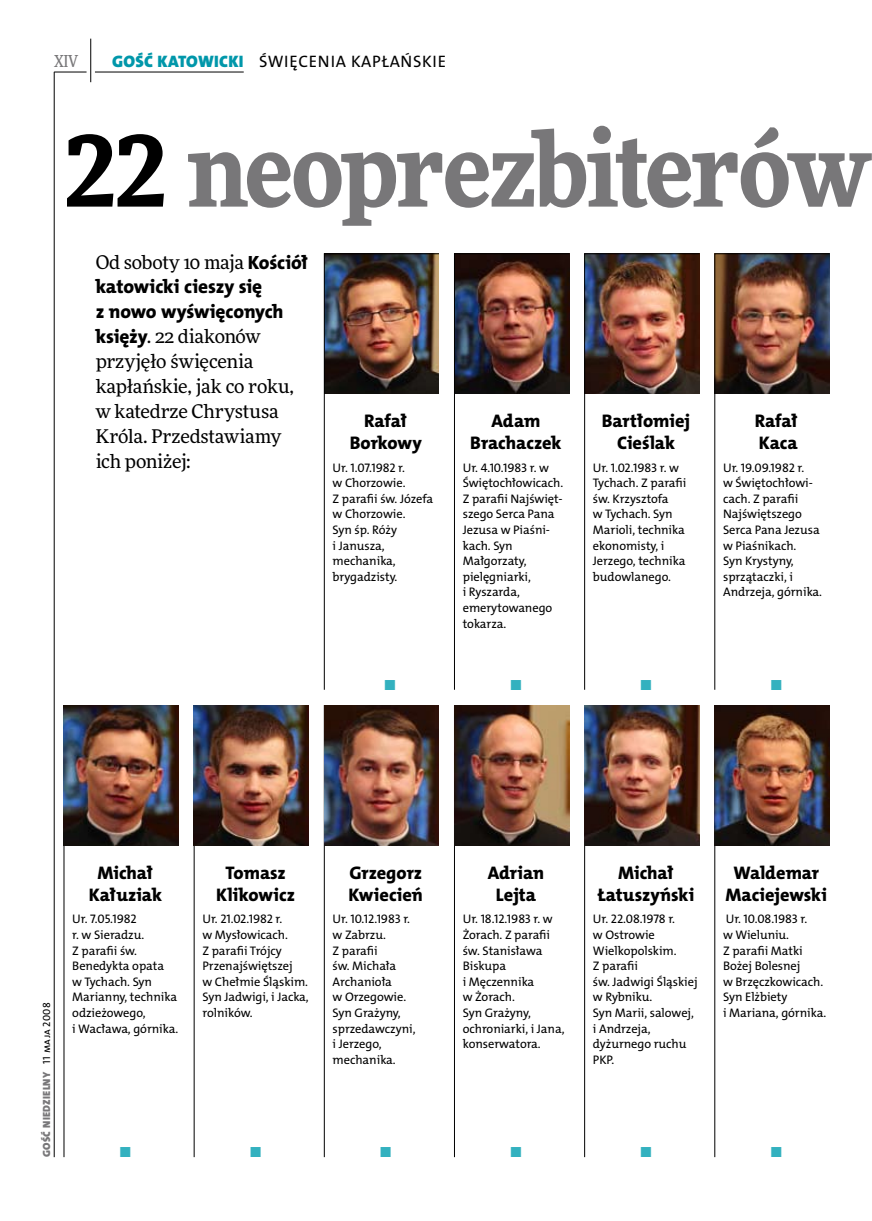
<style>
.page{position:relative;width:872px;height:1221px;background:#fff}
.page>*{position:absolute;margin:0;border:0;box-sizing:border-box;transform-origin:0 0}
.t1{font:900 103.5px "Freeday Narrow";letter-spacing:-.025em;color:#787779}
.t2{font:19.35px/24.9px "The Mix HP8 Ex Bld";letter-spacing:-.01em;color:#000}
.t3{font:18.9px/24.9px "Freeday News";letter-spacing:-.01em;color:#000}
.t4{font:18.3px/21.6px "The Mix HP8 Ex Bld";color:#000;text-align:center}
.t5{font:16.65px "The Mix HP5 Plain";letter-spacing:.08em;color:#000}
.t6{font:16.65px "The Mix HP9 Blk";letter-spacing:.02em;color:#0097aa}
.t7{font:500 16.5px "Freeday Narrow";color:#787779;scale:.9 1}
.t8{font:13.8px "Freeday Narrow News";color:#33b1bf}
.t9{font:12.45px/15.6px "The Mix HP5 Plain";letter-spacing:-.005em;color:#000}
.t10{font:10.5px "The Mix HP9 Blk";letter-spacing:.025em;color:#787779}
.s1{color:#000}
.s2{font-family:"The Mix HP8 Ex Bld";font-size:19.35px}
.s3{font-family:"The Mix HP5 Plain";color:#000}
</style>
<div class="page">
<hr style="left:54px;top:72px;width:1px;height:1085px;background:#000">
<hr style="left:90px;top:39px;width:1px;height:43px;background:#000">
<hr style="left:54px;top:72px;width:33px;height:1px;background:#000">
<hr style="left:95px;top:72px;width:149px;height:1px;background:#000">
<img style="left:324px;top:253px;width:115px;height:437px">
<svg style="left:64px;top:845px;width:115px;height:312px"></svg>
<svg style="left:194px;top:845px;width:115px;height:312px"></svg>
<svg style="left:324px;top:845px;width:115px;height:312px"></svg>
<svg style="left:454px;top:705px;width:115px;height:452px"></svg>
<svg style="left:584px;top:845px;width:115px;height:312px"></svg>
<svg style="left:714px;top:705px;width:116px;height:452px"></svg>
<img style="left:454px;top:253px;width:115px;height:437px">
<img style="left:584px;top:253px;width:115px;height:437px">
<img style="left:714px;top:253px;width:116px;height:437px">
<img style="left:64px;top:705px;width:115px;height:140px">
<img style="left:194px;top:705px;width:115px;height:140px">
<img style="left:324px;top:705px;width:115px;height:140px">
<img style="left:455px;top:705px;width:114px;height:140px">
<img style="left:584px;top:705px;width:115px;height:140px">
<img style="left:714px;top:705px;width:115px;height:140px">
<h3 class="t7" style="left:54px;top:50px;width:28px">XIV</h3>
<h3 class="t6" style="left:112px;top:50px;width:133px">GOŚĆ KATOWICKI</h3>
<h3 class="t5" style="left:259px;top:50px;width:188px">Święcenia kapłańskie</h3>
<h1 class="t1" style="left:64px;top:102px;width:808px"><span class="s1">22</span> neoprezbiterów</h1>
<h3 class="t3" style="left:96px;top:249px;width:214px">Od soboty 10 maja <span class="s2">Kościół</span></h3>
<h2 class="t2" style="left:96px;top:274px;width:190px">katowicki cieszy się<br>z nowo wyświęconych</h2>
<h3 class="t3" style="left:96px;top:324px;width:200px"><span class="s2">księży</span>. 22 diakonów przyjęło święcenia kapłańskie, jak co roku, w katedrze Chrystusa<br>Króla. Przedstawiamy ich poniżej:</h3>
<h3 class="t4" style="left:350px;top:410px;width:74px">Rafał<br>Borkowy</h3>
<p class="t9" style="left:333px;top:460px;width:102px">Ur. 1.07.1982 r.<br>w Chorzowie.<br>Z parafii św. Józefa w Chorzowie.<br>Syn śp. Róży<br>i Janusza, mechanika, brygadzisty.</p>
<h3 class="t4" style="left:754px;top:410px;width:45px;text-align:left">Rafał<br>Kaca</h3>
<p class="t9" style="left:723px;top:460px;width:100px">Ur. 19.09.1982 r.<br>w Świętochłowi&shy;cach. Z parafii<br>Najświętszego<br>Serca Pana Jezusa w Piaśnikach.<br>Syn Krystyny, sprzątaczki, i<br>Andrzeja, górnika.</p>
<h3 class="t4" style="left:602px;top:410px;width:90px">Bartłomiej<br>Cieślak</h3>
<p class="t9" style="left:593px;top:460px;width:95px">Ur. 1.02.1983 r. w<br>Tychach. Z parafii św. Krzysztofa<br>w Tychach. Syn<br>Marioli, technika ekonomisty, i<br>Jerzego, technika budowlanego.</p>
<h3 class="t4" style="left:470px;top:410px;width:93px">Adam<br>Brachaczek</h3>
<p class="t9" style="left:463px;top:460px;width:102px">U r. 4.10.1983 r. w<br>Świętochłowicach.<br>Z parafii Najświęt&shy;szego Serca Pana<br>Jezusa w Piaśni&shy;kach. Syn<br>Małgorzaty, pielęgniarki,<br>i Ryszarda, emerytowanego tokarza.</p>
<p class="t8" style="left:384px;top:676px;width:13px">•</p>
<p class="t8" style="left:510px;top:676px;width:13px">•</p>
<p class="t8" style="left:640px;top:676px;width:13px">•</p>
<p class="t8" style="left:770px;top:676px;width:13px">•</p>
<p class="t10" style="left:40px;top:1156px;width:156px;rotate:-90deg">GOŚĆ NIEDZIELNY <span class="s3">11 maja 2008</span></p>
<h3 class="t4" style="left:89px;top:862px;width:75px">Michał<br>Kałuziak</h3>
<p class="t9" style="left:72px;top:911px;width:107px">Ur. 7.05.1982<br>r. w Sieradzu.<br>Z parafii św.<br>Benedykta opata<br>w Tychach. Syn<br>Marianny, technika odzieżowego,<br>i Wacława, górnika.</p>
<p class="t8" style="left:120px;top:1143px;width:13px">•</p>
<h3 class="t4" style="left:216px;top:862px;width:80px">Tomasz<br>Klikowicz</h3>
<p class="t9" style="left:202px;top:911px;width:108px">Ur. 21.02.1982 r.<br>w Mysłowicach.<br>Z parafii Trójcy<br>Przenajświętszej<br>w Chełmie Śląskim.<br>Syn Jadwigi, i Jacka, rolników.</p>
<h3 class="t4" style="left:348px;top:862px;width:76px;text-align:left">Grzegorz<br>Kwiecień</h3>
<p class="t9" style="left:333px;top:911px;width:84px">Ur. 10.12.1983 r. w Zabrzu.<br>Z parafii<br>św. Michała<br>Archanioła<br>w Orzegowie.<br>Syn Grażyny, sprzedawczyni, i Jerzego, mechanika.</p>
<p class="t8" style="left:250px;top:1143px;width:13px">•</p>
<p class="t8" style="left:380px;top:1143px;width:13px">•</p>
<h3 class="t4" style="left:488px;top:862px;width:58px">Adrian<br>Lejta</h3>
<p class="t9" style="left:463px;top:911px;width:103px">Ur. 18.12.1983 r. w<br>Żorach. Z parafii św. Stanisława<br>Biskupa<br>i Męczennika<br>w Żorach.<br>Syn Grażyny, ochroniarki, i Jana, konserwatora.</p>
<h3 class="t4" style="left:598px;top:862px;width:98px">Michał<br>Łatuszyński</h3>
<p class="t9" style="left:593px;top:911px;width:107px">Ur. 22.08.1978 r.<br>w O strowie<br>Wielkopolskim.<br>Z parafii<br>św. Jadwigi Śląskiej w Rybniku.<br>Syn Marii, salowej, i Andrzeja, dyżurnego ruchu<br>PKP.</p>
<h3 class="t4" style="left:725px;top:862px;width:103px">Waldemar<br>Maciejewski</h3>
<p class="t9" style="left:723px;top:911px;width:105px">Ur. 10.08.1983 r.<br>w Wieluniu.<br>Z parafii Matki<br>Bożej Bolesnej<br>w Brzęczkowicach.<br>Syn Elżbiety<br>i Mariana, górnika.</p>
<p class="t8" style="left:510px;top:1143px;width:13px">•</p>
<p class="t8" style="left:640px;top:1143px;width:13px">•</p>
<p class="t8" style="left:770px;top:1143px;width:13px">•</p>
</div>
